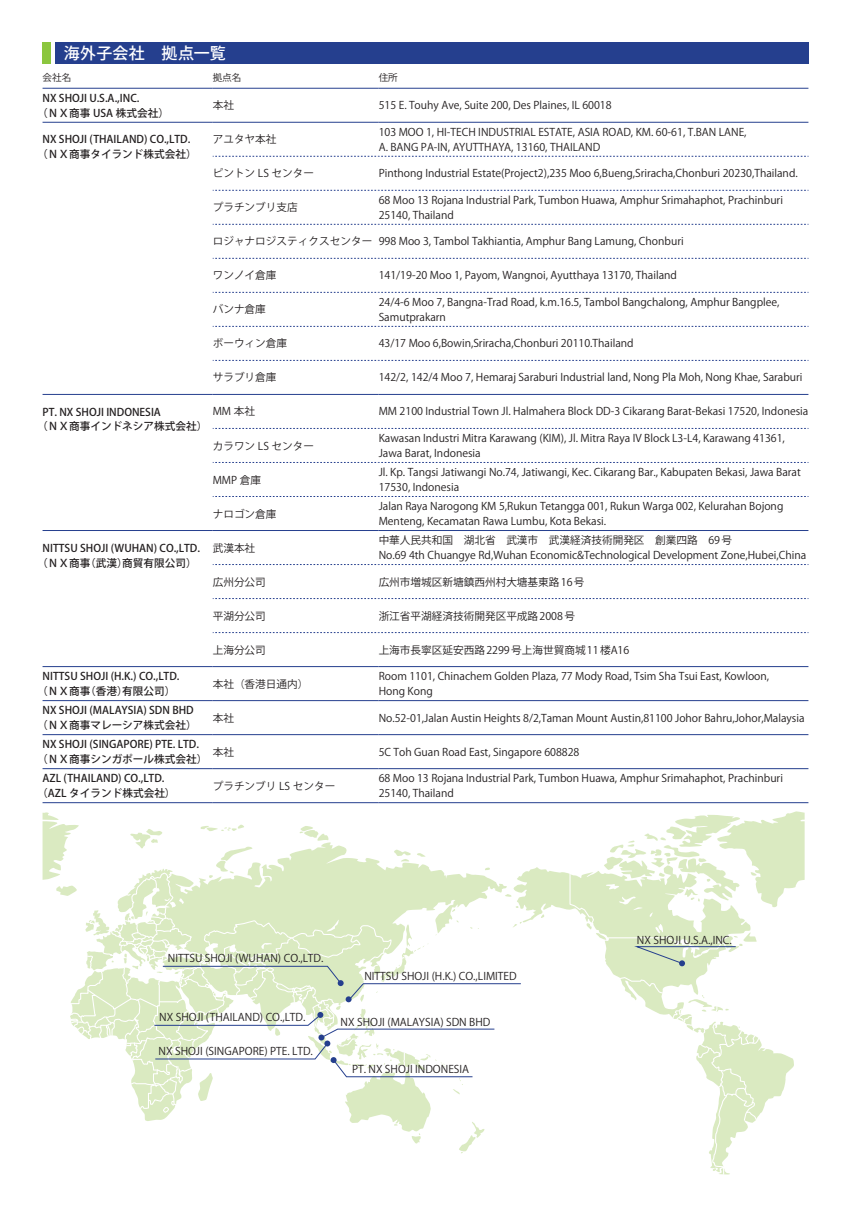
<style>
.page{position:relative;width:851px;height:1212px;background:#fff}
.page>*{position:absolute;margin:0;border:0;box-sizing:border-box;transform-origin:0 0}
.t1{font:500 15.9px "Koz Go Pro";letter-spacing:.015em;color:#fff}
.t2{font:10.65px/14.9px "Koz Go Pro";color:#231f20}
.t3{font:500 10.65px/14.9px "Koz Go Pro";color:#231f20;text-align:center}
.t4{font:9.6px "Koz Go Pro";color:#231f20}
</style>
<div class="page">
<svg style="left:522px;top:867px;width:47px;height:56px;fill:#daeac1"></svg>
<svg style="left:569px;top:811px;width:235px;height:364px"></svg>
<svg style="left:43px;top:812px;width:479px;height:341px"></svg>
<div style="left:55px;top:43px;width:753px;height:21px;background:#253f8e"></div>
<div style="left:43px;top:43px;width:8px;height:21px;background:#8bc63e"></div>
<hr style="left:43px;top:88px;width:170px;height:1px;background:#253f8e">
<hr style="left:213px;top:88px;width:165px;height:1px;background:#253f8e">
<hr style="left:378px;top:88px;width:430px;height:1px;background:#253f8e">
<hr style="left:43px;top:122px;width:170px;height:1px;background:#253f8e">
<hr style="left:213px;top:122px;width:165px;height:1px;background:#253f8e">
<hr style="left:378px;top:122px;width:430px;height:1px;background:#253f8e">
<hr style="left:43px;top:394px;width:170px;height:1px;background:#253f8e">
<hr style="left:213px;top:394px;width:165px;height:1px;background:#253f8e">
<hr style="left:378px;top:394px;width:430px;height:1px;background:#253f8e">
<hr style="left:43px;top:530px;width:170px;height:1px;background:#253f8e">
<hr style="left:213px;top:530px;width:165px;height:1px;background:#253f8e">
<hr style="left:378px;top:530px;width:430px;height:1px;background:#253f8e">
<hr style="left:43px;top:666px;width:170px;height:1px;background:#253f8e">
<hr style="left:213px;top:666px;width:165px;height:1px;background:#253f8e">
<hr style="left:378px;top:666px;width:430px;height:1px;background:#253f8e">
<hr style="left:43px;top:700px;width:170px;height:1px;background:#253f8e">
<hr style="left:213px;top:700px;width:165px;height:1px;background:#253f8e">
<hr style="left:378px;top:700px;width:430px;height:1px;background:#253f8e">
<hr style="left:43px;top:734px;width:170px;height:1px;background:#253f8e">
<hr style="left:213px;top:734px;width:165px;height:1px;background:#253f8e">
<hr style="left:378px;top:734px;width:430px;height:1px;background:#253f8e">
<hr style="left:43px;top:768px;width:170px;height:1px;background:#253f8e">
<hr style="left:213px;top:768px;width:165px;height:1px;background:#253f8e">
<hr style="left:378px;top:768px;width:430px;height:1px;background:#253f8e">
<hr style="left:43px;top:802px;width:170px;height:1px;background:#253f8e">
<hr style="left:213px;top:802px;width:165px;height:1px;background:#253f8e">
<hr style="left:378px;top:802px;width:430px;height:1px;background:#253f8e">
<svg style="left:213px;top:156px;width:595px;height:1px"></svg>
<svg style="left:213px;top:190px;width:595px;height:1px"></svg>
<svg style="left:213px;top:224px;width:595px;height:1px"></svg>
<svg style="left:213px;top:258px;width:595px;height:1px"></svg>
<svg style="left:213px;top:292px;width:595px;height:1px"></svg>
<svg style="left:213px;top:326px;width:595px;height:1px"></svg>
<svg style="left:213px;top:360px;width:595px;height:1px"></svg>
<svg style="left:213px;top:428px;width:595px;height:1px"></svg>
<svg style="left:213px;top:462px;width:595px;height:1px"></svg>
<svg style="left:213px;top:564px;width:595px;height:1px"></svg>
<svg style="left:213px;top:598px;width:595px;height:1px"></svg>
<svg style="left:213px;top:632px;width:595px;height:1px"></svg>
<svg style="left:213px;top:496px;width:595px;height:1px"></svg>
<h1 class="t1" style="left:64px;top:43px;width:163px">海外子会社　拠点一覧</h1>
<p class="t4" style="left:43px;top:71px;width:30px">会社名</p>
<p class="t4" style="left:213px;top:71px;width:30px">拠点名</p>
<p class="t4" style="left:378px;top:71px;width:21px">住所</p>
<p class="t3" style="left:37px;top:91px;width:133px;text-align:left;text-indent:5px">NX SHOJI U.S.A.,INC.<br>（ＮＸ商事 USA 株式会社）</p>
<p class="t2" style="left:213px;top:98px;width:23px">本社</p>
<p class="t2" style="left:378px;top:98px;width:234px">515 E. Touhy Ave, Suite 200, Des Plaines, IL 60018</p>
<p class="t3" style="left:37px;top:133px;width:161px">NX SHOJI (THAILAND) CO.,LTD.（ＮＸ商事タイランド株式会社）</p>
<p class="t2" style="left:213px;top:132px;width:65px">アユタヤ本社</p>
<p class="t2" style="left:378px;top:125px;width:369px">103 MOO 1, HI-TECH INDUSTRIAL ESTATE, ASIA ROAD, KM. 60-61, T.BAN LANE,<br>A. BANG PA-IN, AYUTTHAYA, 13160, THAILAND</p>
<p class="t2" style="left:213px;top:166px;width:103px">ピントン LS センター</p>
<p class="t2" style="left:378px;top:166px;width:420px">Pinthong Industrial Estate(Project2),235 Moo 6,Bueng,Sriracha,Chonburi 20230,Thailand.</p>
<p class="t2" style="left:213px;top:200px;width:87px">プラチンブリ支店</p>
<p class="t2" style="left:378px;top:193px;width:405px">68 Moo 13 Rojana Industrial Park, Tumbon Huawa, Amphur Srimahaphot, Prachinburi<br>25140, Thailand</p>
<p class="t2" style="left:213px;top:234px;width:472px">ロジャナロジスティクスセンター 998 Moo 3, Tambol Takhiantia, Amphur Bang Lamung, Chonburi</p>
<p class="t2" style="left:213px;top:268px;width:65px">ワンノイ倉庫</p>
<p class="t2" style="left:378px;top:268px;width:300px">141/19-20 Moo 1, Payom, Wangnoi, Ayutthaya 13170, Thailand</p>
<p class="t2" style="left:213px;top:302px;width:55px">バンナ倉庫</p>
<p class="t2" style="left:378px;top:295px;width:402px">24/4-6 Moo 7, Bangna-Trad Road, k.m.16.5, Tambol Bangchalong, Amphur Bangplee,<br>Samutprakarn</p>
<p class="t2" style="left:213px;top:336px;width:76px">ボーウィン倉庫</p>
<p class="t2" style="left:378px;top:336px;width:256px">43/17 Moo 6,Bowin,Sriracha,Chonburi 20110.Thailand</p>
<p class="t2" style="left:213px;top:370px;width:65px">サラブリ倉庫</p>
<p class="t2" style="left:378px;top:370px;width:425px">142/2, 142/4 Moo 7, Hemaraj Saraburi Industrial land, Nong Pla Moh, Nong Khae, Saraburi</p>
<p class="t3" style="left:37px;top:405px;width:172px;text-align:left;text-indent:5px">PT. NX SHOJI INDONESIA<br>（ＮＸ商事インドネシア株式会社）</p>
<p class="t2" style="left:213px;top:404px;width:44px">MM 本社</p>
<p class="t2" style="left:378px;top:404px;width:431px">MM 2100 Industrial Town Jl. Halmahera Block DD-3 Cikarang Barat-Bekasi 17520, Indonesia</p>
<p class="t2" style="left:213px;top:438px;width:103px">カラワン LS センター</p>
<p class="t2" style="left:378px;top:431px;width:407px">Kawasan Industri Mitra Karawang (KIM), Jl. Mitra Raya IV Block L3-L4, Karawang 41361,<br>Jawa Barat, Indonesia</p>
<p class="t2" style="left:213px;top:472px;width:50px">MMP 倉庫</p>
<p class="t2" style="left:378px;top:465px;width:423px">Jl. Kp. Tangsi Jatiwangi No.74, Jatiwangi, Kec. Cikarang Bar., Kabupaten Bekasi, Jawa Barat<br>17530, Indonesia</p>
<p class="t2" style="left:213px;top:506px;width:65px">ナロゴン倉庫</p>
<p class="t2" style="left:378px;top:499px;width:406px">Jalan Raya Narogong KM 5,Rukun Tetangga 001, Rukun Warga 002, Kelurahan Bojong<br>Menteng, Kecamatan Rawa Lumbu, Kota Bekasi.</p>
<p class="t3" style="left:37px;top:541px;width:164px">NITTSU SHOJI (WUHAN) CO.,LTD.（ＮＸ商事（武漢）商貿有限公司）</p>
<p class="t2" style="left:213px;top:540px;width:44px">武漢本社</p>
<p class="t2" style="left:378px;top:533px;width:429px">中華人民共和国　湖北省　武漢市　武漢経済技術開発区　創業四路　69 号<br>No.69 4th Chuangye Rd,Wuhan Economic&amp;Technological Development Zone,Hubei,China</p>
<p class="t2" style="left:213px;top:574px;width:55px">広州分公司</p>
<p class="t2" style="left:378px;top:574px;width:207px">広州市増城区新塘鎮西州村大塘基東路 16 号</p>
<p class="t2" style="left:213px;top:608px;width:55px">平湖分公司</p>
<p class="t2" style="left:378px;top:608px;width:198px">浙江省平湖経済技術開発区平成路 2008 号</p>
<p class="t2" style="left:213px;top:642px;width:55px">上海分公司</p>
<p class="t2" style="left:378px;top:642px;width:252px">上海市長寧区延安西路 2299 号上海世貿商城 11 楼A16</p>
<p class="t3" style="left:37px;top:669px;width:144px">NITTSU SHOJI (H.K.) CO.,LTD.（ＮＸ商事（香港）有限公司）</p>
<p class="t2" style="left:213px;top:676px;width:97px">本社（香港日通内）</p>
<p class="t2" style="left:378px;top:669px;width:392px">Room 1101, Chinachem Golden Plaza, 77 Mody Road, Tsim Sha Tsui East, Kowloon,<br>Hong Kong</p>
<p class="t3" style="left:37px;top:703px;width:161px">NX SHOJI (MALAYSIA) SDN BHD（ＮＸ商事マレーシア株式会社）</p>
<p class="t2" style="left:213px;top:711px;width:23px">本社</p>
<p class="t2" style="left:378px;top:711px;width:427px">No.52-01,Jalan Austin Heights 8/2,Taman Mount Austin,81100 Johor Bahru,Johor,Malaysia</p>
<p class="t3" style="left:37px;top:737px;width:172px">NX SHOJI (SINGAPORE) PTE. LTD.<br>（ＮＸ商事シンガポール株式会社）</p>
<p class="t2" style="left:213px;top:745px;width:23px">本社</p>
<p class="t2" style="left:378px;top:745px;width:202px">5C Toh Guan Road East, Singapore 608828</p>
<p class="t3" style="left:37px;top:771px;width:140px">AZL (THAILAND) CO.,LTD.（AZL タイランド株式会社）</p>
<p class="t2" style="left:213px;top:779px;width:124px">プラチンブリ LS センター</p>
<p class="t2" style="left:378px;top:771px;width:405px">68 Moo 13 Rojana Industrial Park, Tumbon Huawa, Amphur Srimahaphot, Prachinburi<br>25140, Thailand</p>
<p class="t2" style="left:168px;top:951px;width:157px">NITTSU SHOJI (WUHAN) CO.,LTD.</p>
<p class="t2" style="left:159px;top:1010px;width:147px">NX SHOJI (THAILAND) CO.,LTD.</p>
<p class="t2" style="left:159px;top:1044px;width:156px">NX SHOJI (SINGAPORE) PTE. LTD.</p>
<p class="t2" style="left:364px;top:969px;width:154px">NITTSU SHOJI (H.K.) CO.,LIMITED</p>
<p class="t2" style="left:340px;top:1014px;width:151px">NX SHOJI (MALAYSIA) SDN BHD</p>
<p class="t2" style="left:352px;top:1062px;width:119px">PT. NX SHOJI INDONESIA</p>
<p class="t2" style="left:636px;top:932px;width:96px">NX SHOJI U.S.A.,INC.</p>
</div>
